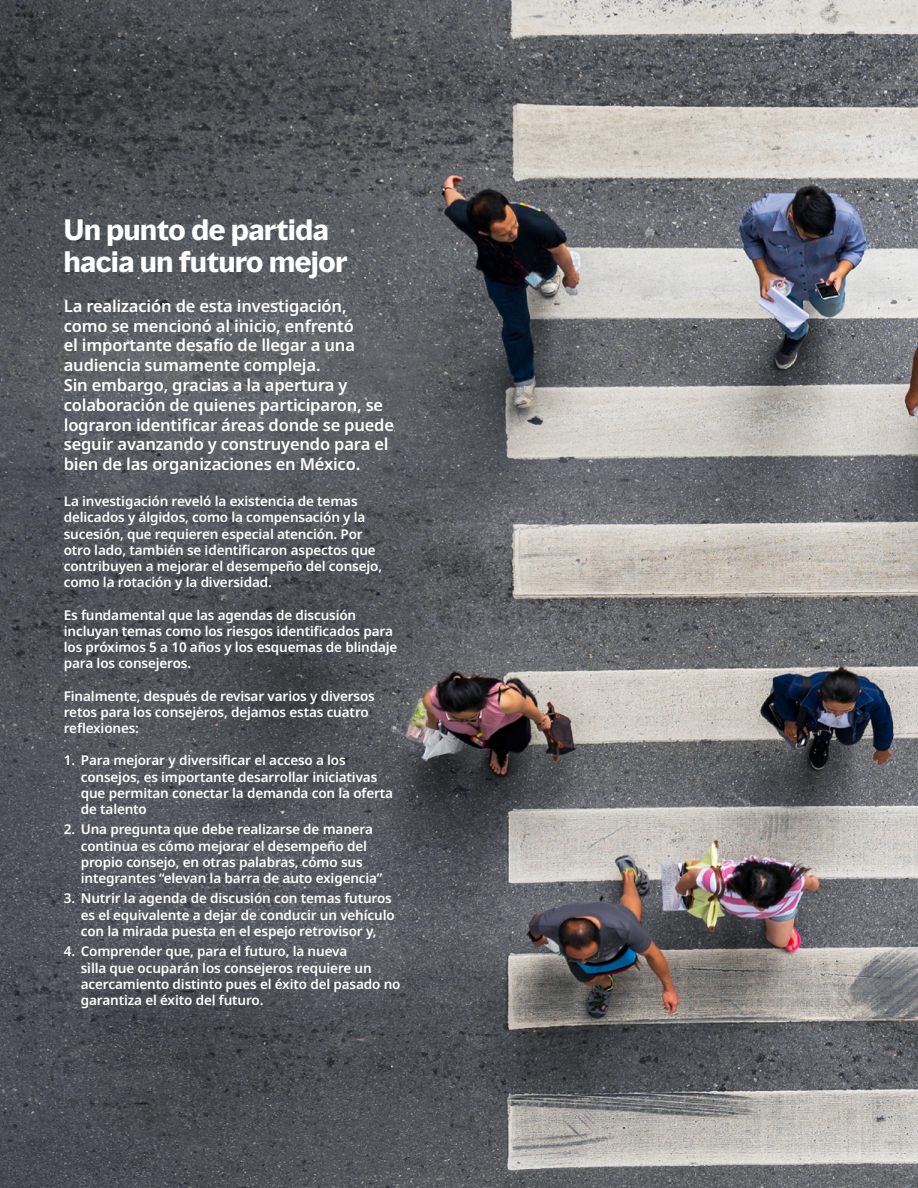
<style>
.page{position:relative;width:918px;height:1188px;background:#fff}
.page>*{position:absolute;margin:0;border:0;box-sizing:border-box;transform-origin:0 0}
.t1{font:700 27px/32.4px "MMC Display";letter-spacing:-.01em;color:#fff}
.t2{font:600 16.5px/19.8px "Noto Sans";letter-spacing:-.01em;color:#fff}
.t3{font:600 13.5px/16.2px "Noto Sans";letter-spacing:-.01em;color:#fff}
</style>
<div class="page">
<img style="left:0;top:0;width:918px;height:1188px">
<h1 class="t1" style="left:64px;top:214px;width:285px">Un punto de partida hacia un futuro mejor</h1>
<p class="t2" style="left:64px;top:296px;width:332px">La realización de esta investigación, como se mencionó al inicio, enfrentó<br>el importante desafío de llegar a una audiencia sumamente compleja.<br>Sin embargo, gracias a la apertura y colaboración de quienes participaron, se lograron identificar áreas donde se puede seguir avanzando y construyendo para el bien de las organizaciones en México.</p>
<p class="t3" style="left:64px;top:494px;width:320px">La investigación reveló la existencia de temas delicados y álgidos, como la compensación y la sucesión, que requieren especial atención. Por otro lado, también se identificaron aspectos que contribuyen a mejorar el desempeño del consejo, como la rotación y la diversidad.</p>
<p class="t3" style="left:64px;top:607px;width:335px">Es fundamental que las agendas de discusión incluyan temas como los riesgos identificados para los próximos 5 a 10 años y los esquemas de blindaje para los consejeros.</p>
<p class="t3" style="left:64px;top:688px;width:313px">Finalmente, después de revisar varios y diversos retos para los consejeros, dejamos estas cuatro reflexiones:</p>
<p class="t3" style="left:81px;top:753px;width:314px;text-indent:-17px">1. Para mejorar y diversificar el acceso a los consejos, es importante desarrollar iniciativas que permitan conectar la demanda con la oferta de talento</p>
<p class="t3" style="left:81px;top:822px;width:303px;text-indent:-17px">2. Una pregunta que debe realizarse de manera continua es cómo mejorar el desempeño del propio consejo, en otras palabras, cómo sus integrantes “elevan la barra de auto exigencia”</p>
<p class="t3" style="left:81px;top:891px;width:315px;text-indent:-17px">3. Nutrir la agenda de discusión con temas futuros es el equivalente a dejar de conducir un vehículo con la mirada puesta en el espejo retrovisor y,</p>
<p class="t3" style="left:81px;top:944px;width:321px;text-indent:-17px">4. Comprender que, para el futuro, la nueva<br>silla que ocuparán los consejeros requiere un acercamiento distinto pues el éxito del pasado no garantiza el éxito del futuro.</p>
</div>
